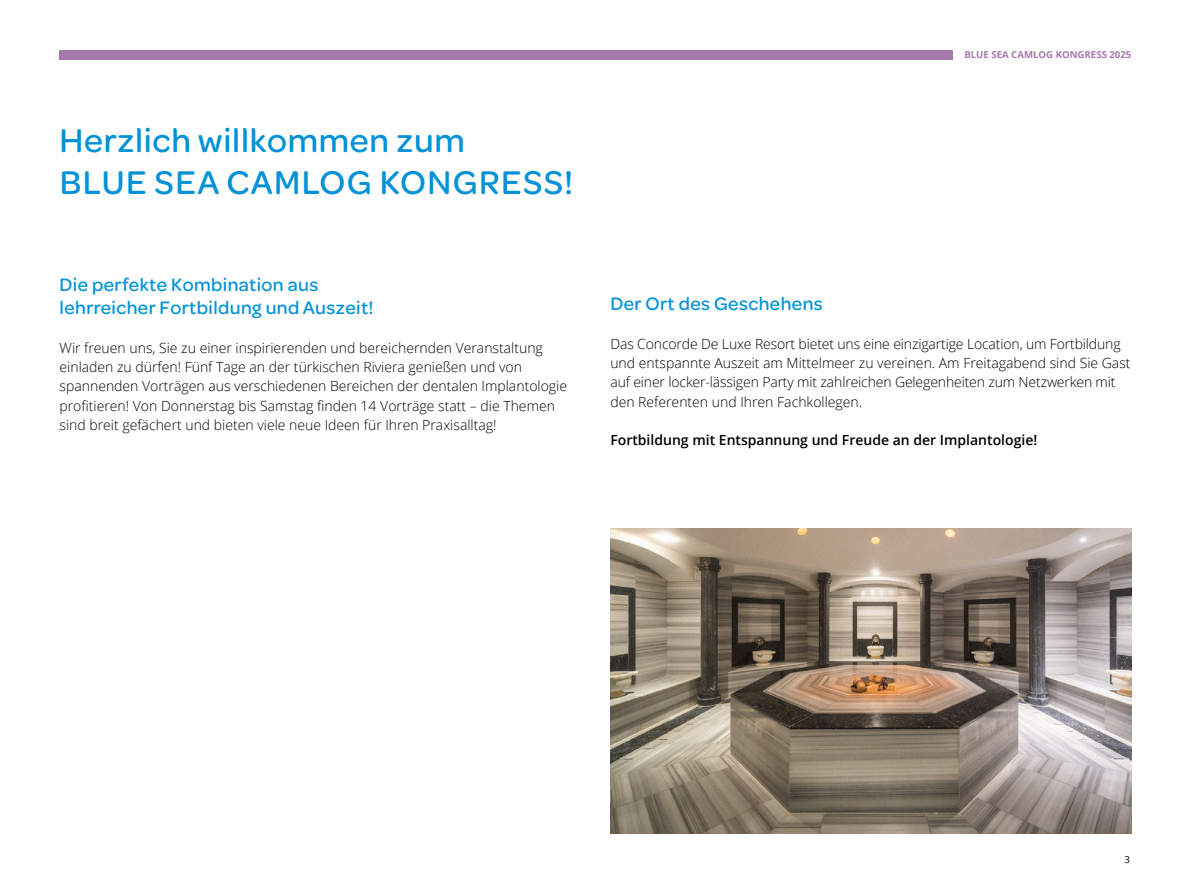
<style>
.page{position:relative;width:1191px;height:893px;background:#fff}
.page>*{position:absolute;margin:0;border:0;box-sizing:border-box;transform-origin:0 0}
.t1{font:500 35px/42px "Omnes";letter-spacing:.02em;color:#0092d8}
.t2{font:500 19.25px/23.1px "Omnes";letter-spacing:.02em;color:#0092d8}
.t3{font:300 14px/19.2px "Open Sans";color:#000}
.t4{font:600 14px "Open Sans";color:#000}
.t5{font:700 9.62px "Open Sans";color:#a57bac}
.t6{font:9.62px "Open Sans";color:#000}
</style>
<div class="page">
<div style="left:60px;top:50px;width:892px;height:10px;background:#a57bac"></div>
<img style="left:610px;top:528px;width:521px;height:305px">
<h1 class="t1" style="left:60px;top:117px;width:515px">Herzlich willkommen zum<br>BLUE SEA CAMLOG KONGRESS!</h1>
<h2 class="t2" style="left:60px;top:272px;width:315px">Die perfekte Kombination aus lehrreicher Fortbildung und Auszeit!</h2>
<p class="t3" style="left:60px;top:338px;width:509px">Wir freuen uns, Sie zu einer inspirierenden und bereichernden Veranstaltung einladen zu dürfen! Fünf Tage an der türkischen Riviera genießen und von spannenden Vorträgen aus verschiedenen Bereichen der dentalen Implantologie profitieren! Von Donnerstag bis Samstag finden 14 Vorträge statt – die Themen sind breit gefächert und bieten viele neue Ideen für Ihren Praxisalltag!</p>
<p class="t5" style="left:964px;top:48px;width:169px">BLUE SEA CAMLOG KONGRESS 2025</p>
<h2 class="t2" style="left:610px;top:291px;width:214px">Der Ort des Geschehens</h2>
<p class="t3" style="left:610px;top:334px;width:522px">Das Concorde De Luxe Resort bietet uns eine einzigartige Location, um Fortbildung und entspannte Auszeit am Mittelmeer zu vereinen. Am Freitagabend sind Sie Gast auf einer locker-lässigen Party mit zahlreichen Gelegenheiten zum Netzwerken mit den Referenten und Ihren Fachkollegen.</p>
<p class="t4" style="left:610px;top:430px;width:428px">Fortbildung mit Entspannung und Freude an der Implantologie!</p>
<p class="t6" style="left:1124px;top:853px;width:7px">3</p>
</div>
